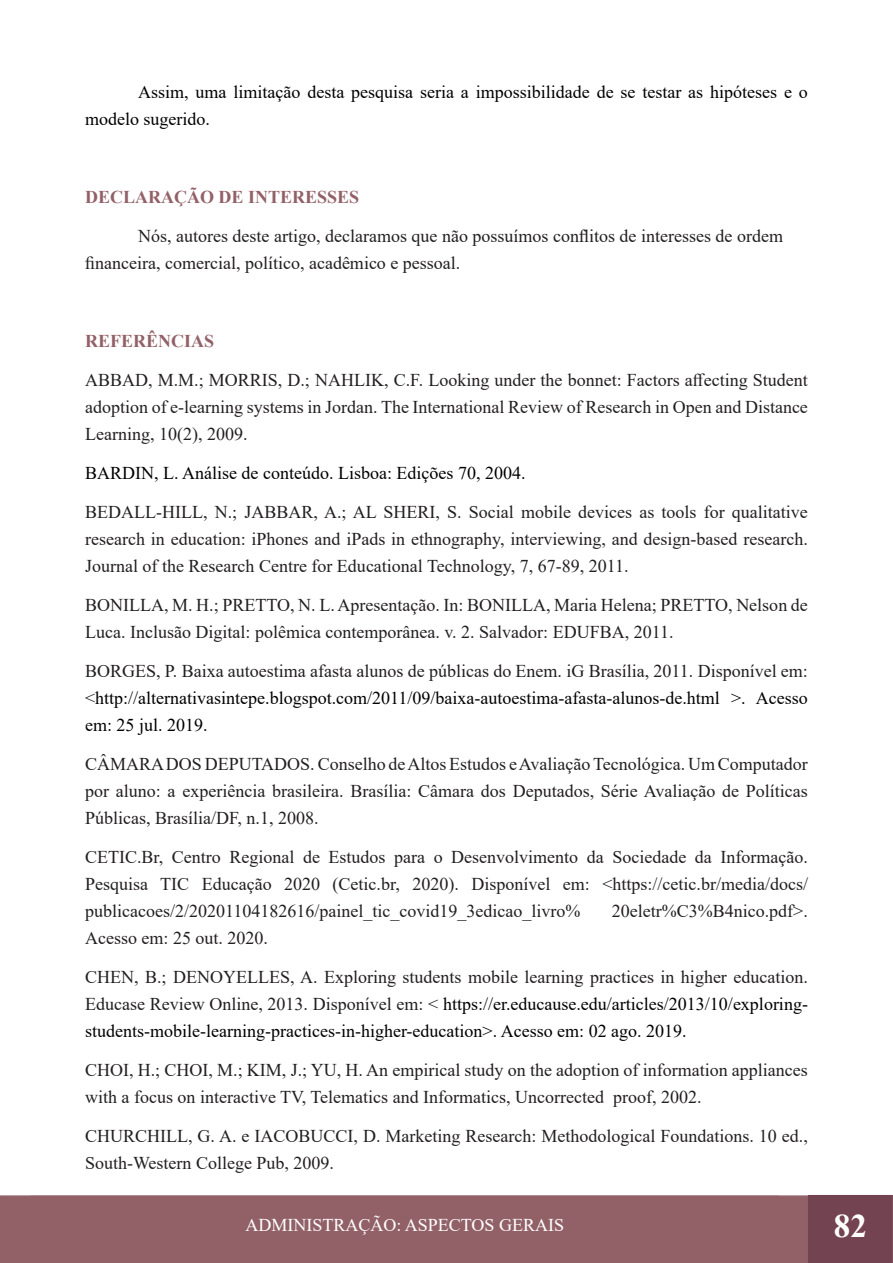
<style>
.page{position:relative;width:893px;height:1263px;background:#fff}
.page>*{position:absolute;margin:0;border:0;box-sizing:border-box;transform-origin:0 0}
.t1{font:700 33px "Times New Roman";color:#fff}
.t2{font:18px/27px "Times New Roman";color:#231f20}
.t3{font:18px/27px "Times New Roman";color:#000;text-align:justify}
.t4{font:700 18px "Times New Roman";color:#926168}
.t5{font:18px "Times New Roman";color:#fff}
.s1{color:#231f20}
</style>
<div class="page">
<div style="left:0;top:1195px;width:810px;height:68px;background:#926168;border:2px solid #926168"></div>
<div style="left:809px;top:1196px;width:83px;height:66px;background:#744351"></div>
<div style="left:808px;top:1195px;width:85px;height:68px;border:2px solid #744351"></div>
<svg style="left:892px;top:1195px;width:1px;height:68px"></svg>
<p class="t3" style="left:85px;top:77px;width:724px;text-indent:53px">Assim, uma limitação desta pesquisa seria a impossibilidade de se testar as hipóteses e o modelo sugerido.</p>
<p class="t4" style="left:85px;top:184px;width:276px">DECLARAÇÃO DE INTERESSES</p>
<p class="t2" style="left:85px;top:221px;width:700px;text-indent:53px">Nós, autores deste artigo, declaramos que não possuímos conflitos de interesses de ordem financeira, comercial, político, acadêmico e pessoal.</p>
<p class="t4" style="left:85px;top:328px;width:131px">REFERÊNCIAS</p>
<p class="t2" style="left:85px;top:365px;width:724px;text-align:justify">ABBAD, M.M.; MORRIS, D.; NAHLIK, C.F. Looking under the bonnet: Factors affecting Student adoption of e-learning systems in Jordan. The International Review of Research in Open and Distance Learning, 10(2), 2009.</p>
<p class="t3" style="left:85px;top:458px;width:442px">BARDIN, L. Análise de conteúdo. Lisboa: Edições 70, 2004.</p>
<p class="t2" style="left:85px;top:497px;width:724px;text-align:justify">BEDALL-HILL, N.; JABBAR, A.; AL SHERI, S. Social mobile devices as tools for qualitative research in education: iPhones and iPads in ethnography, interviewing, and design-based research.<br>Journal of the Research Centre for Educational Technology, 7, 67-89, 2011.</p>
<p class="t2" style="left:85px;top:590px;width:724px">BONILLA, M. H.; PRETTO, N. L. Apresentação. In: BONILLA, Maria Helena; PRETTO, Nelson de<br>Luca. Inclusão Digital: polêmica contemporânea. v. 2. Salvador: EDUFBA, 2011.</p>
<p class="t3" style="left:85px;top:656px;width:724px"><span class="s1">BORGES, P. Baixa autoestima afasta alunos de públicas do Enem. iG Brasília, 2011. Disponível em: &lt;</span>http://alternativasintepe.blogspot.com/2011/09/baixa-autoestima-afasta-alunos-de.html &gt;. Acesso em: 25 jul. 2019.</p>
<p class="t2" style="left:85px;top:749px;width:724px;text-align:justify">CÂMARA DOS DEPUTADOS. Conselho de Altos Estudos e Avaliação Tecnológica. Um Computador por aluno: a experiência brasileira. Brasília: Câmara dos Deputados, Série Avaliação de Políticas Públicas, Brasília/DF, n.1, 2008.</p>
<p class="t2" style="left:85px;top:842px;width:724px;text-align:justify">CETIC.Br, Centro Regional de Estudos para o Desenvolvimento da Sociedade da Informação.<br>Pesquisa TIC Educação 2020 (Cetic.br, 2020). Disponível em: &lt;https://cetic.br/media/docs/ publicacoes/2/20201104182616/painel_tic_covid19_3edicao_livro%</p>
<p class="t2" style="left:612px;top:896px;width:198px">20eletr%C3%B4nico.pdf&gt;.</p>
<p class="t2" style="left:85px;top:923px;width:184px">Acesso em: 25 out. 2020.</p>
<p class="t3" style="left:85px;top:962px;width:724px"><span class="s1">CHEN, B.; DENOYELLES, A. Exploring students mobile learning practices in higher education.<br>Educase Review Online, 2013. Disponível em: &lt;</span> https://er.educause.edu/articles/2013/10/exploring&shy;students-mobile-learning-practices-in-higher-education&gt;. Acesso em: 02 ago. 2019.</p>
<p class="t2" style="left:85px;top:1055px;width:724px">CHOI, H.; CHOI, M.; KIM, J.; YU, H. An empirical study on the adoption of information appliances with a focus on interactive TV, Telematics and Informatics, Uncorrected proof, 2002.</p>
<p class="t2" style="left:85px;top:1121px;width:724px">CHURCHILL, G. A. e IACOBUCCI, D. Marketing Research: Methodological Foundations. 10 ed.,<br>South-Western College Pub, 2009.</p>
<p class="t5" style="left:245px;top:1212px;width:320px">ADMINISTRAÇÃO: ASPECTOS GERAIS</p>
<h1 class="t1" style="left:834px;top:1202px;width:34px">82</h1>
</div>
